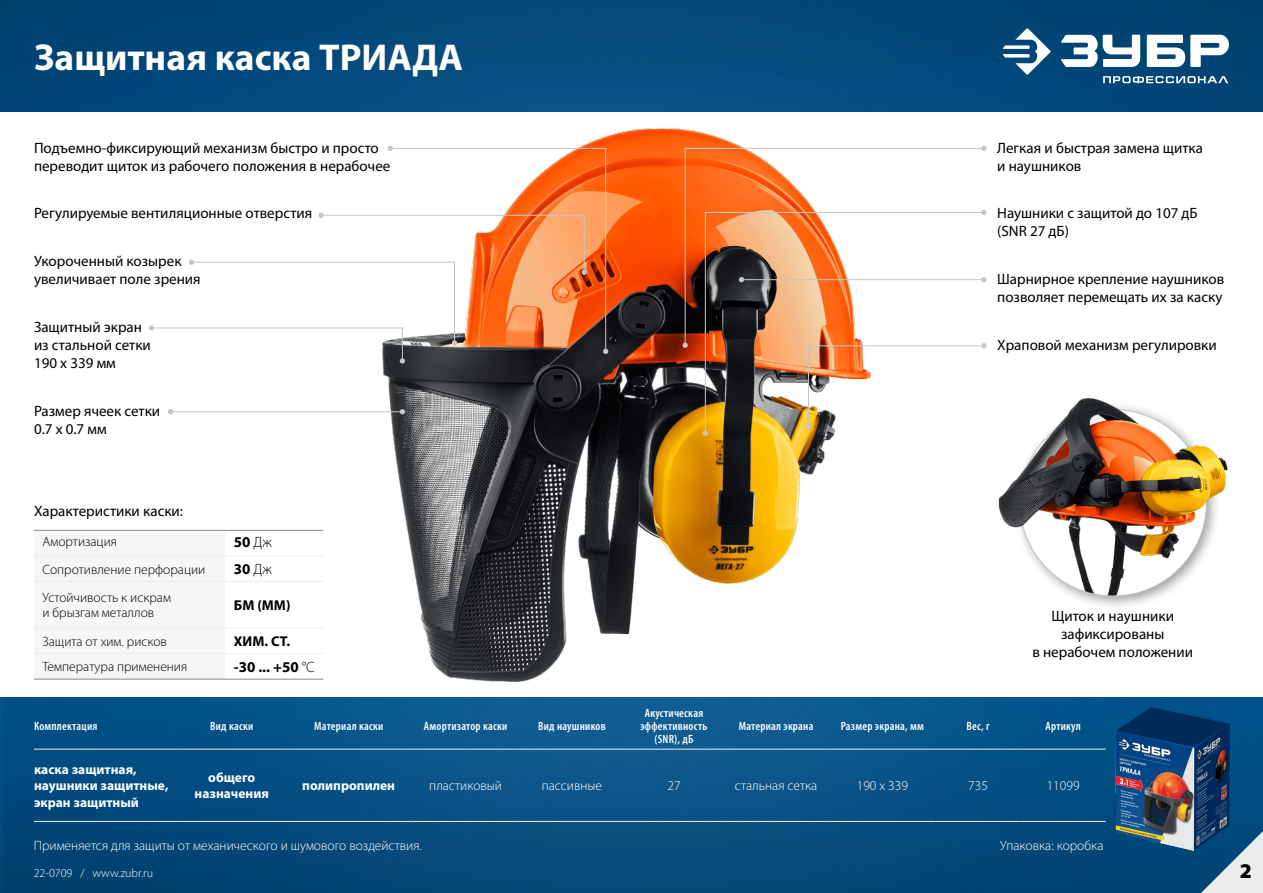
<style>
.page{position:relative;width:1263px;height:893px;background:#fff}
.page>*{position:absolute;margin:0;border:0;box-sizing:border-box;transform-origin:0 0}
.t1{font:700 37.5px "Myriad Pro";color:#fff}
.t2{font:900 21px "Myriad Pro";color:#000}
.t3{font:15px/18px "Myriad Pro";color:#000}
.t4{font:700 15px "Myriad Pro";color:#000}
.t5{font:700 14.25px "Myriad Pro";color:#000}
.t6{font:300 13.5px "Myriad Pro";color:#fff}
.t7{font:300 13.5px/15px "Myriad Pro";color:#000}
.t8{font:700 13.5px/16.2px "Myriad Pro";color:#fff}
.t9{font:600 condensed 12px/12.8px "Myriad Pro";letter-spacing:.02em;color:#fff;text-align:center}
.t10{font:300 12px "Myriad Pro";color:#fff}
.s1{font-weight:300}
</style>
<div class="page">
<img style="left:383px;top:129px;width:487px;height:552px">
<img style="left:0;top:0;width:1263px;height:112px">
<svg style="left:1002px;top:28px;width:49px;height:47px"></svg>
<svg style="left:1060px;top:35px;width:169px;height:32px"></svg>
<svg style="left:1103px;top:76px;width:125px;height:7px"></svg>
<img style="left:0;top:697px;width:1263px;height:196px">
<hr style="left:34px;top:749px;width:145px;height:1px;background:#ededed">
<hr style="left:179px;top:749px;width:106px;height:1px;background:#ededed">
<hr style="left:285px;top:749px;width:127px;height:1px;background:#ededed">
<hr style="left:412px;top:749px;width:107px;height:1px;background:#ededed">
<hr style="left:519px;top:749px;width:106px;height:1px;background:#ededed">
<hr style="left:625px;top:749px;width:98px;height:1px;background:#ededed">
<hr style="left:723px;top:749px;width:106px;height:1px;background:#ededed">
<hr style="left:829px;top:749px;width:106px;height:1px;background:#ededed">
<hr style="left:935px;top:749px;width:85px;height:1px;background:#ededed">
<hr style="left:1020px;top:749px;width:86px;height:1px;background:#ededed">
<hr style="left:34px;top:821px;width:145px;height:1px;background:#ededed">
<hr style="left:179px;top:821px;width:106px;height:1px;background:#ededed">
<hr style="left:285px;top:821px;width:127px;height:1px;background:#ededed">
<hr style="left:412px;top:821px;width:107px;height:1px;background:#ededed">
<hr style="left:519px;top:821px;width:106px;height:1px;background:#ededed">
<hr style="left:625px;top:821px;width:98px;height:1px;background:#ededed">
<hr style="left:723px;top:821px;width:106px;height:1px;background:#ededed">
<hr style="left:829px;top:821px;width:106px;height:1px;background:#ededed">
<hr style="left:935px;top:821px;width:85px;height:1px;background:#ededed">
<hr style="left:1020px;top:821px;width:86px;height:1px;background:#ededed">
<svg style="left:1201px;top:831px;width:62px;height:62px;background:#8aa7bc"></svg>
<svg style="left:684px;top:148px;width:300px;height:198px"></svg>
<svg style="left:682px;top:343px;width:6px;height:5px"></svg>
<svg style="left:981px;top:146px;width:5px;height:5px"></svg>
<svg style="left:705px;top:212px;width:279px;height:222px"></svg>
<svg style="left:703px;top:431px;width:5px;height:5px"></svg>
<svg style="left:981px;top:210px;width:5px;height:5px"></svg>
<svg style="left:806px;top:343px;width:180px;height:86px"></svg>
<svg style="left:149px;top:146px;width:459px;height:218px"></svg>
<hr style="left:171px;top:411px;width:231px;height:1px;background:#c6c6c6">
<svg style="left:168px;top:409px;width:5px;height:5px"></svg>
<svg style="left:400px;top:409px;width:5px;height:5px"></svg>
<hr style="left:741px;top:279px;width:243px;height:1px;background:#c6c6c6">
<svg style="left:739px;top:277px;width:5px;height:5px"></svg>
<svg style="left:981px;top:277px;width:5px;height:5px"></svg>
<div style="left:34px;top:555px;width:191px;height:124px;background:#f6f6f6"></div>
<hr style="left:34px;top:530px;width:191px;height:1px;background:#878787">
<hr style="left:225px;top:530px;width:98px;height:1px;background:#878787">
<hr style="left:34px;top:679px;width:191px;height:1px;background:#878787">
<hr style="left:225px;top:679px;width:98px;height:1px;background:#878787">
<hr style="left:34px;top:556px;width:191px;height:1px;background:#ededed">
<hr style="left:225px;top:556px;width:98px;height:1px;background:#ededed">
<hr style="left:34px;top:581px;width:191px;height:1px;background:#ededed">
<hr style="left:225px;top:581px;width:98px;height:1px;background:#ededed">
<hr style="left:34px;top:628px;width:191px;height:1px;background:#ededed">
<hr style="left:225px;top:628px;width:98px;height:1px;background:#ededed">
<hr style="left:34px;top:653px;width:191px;height:1px;background:#ededed">
<hr style="left:225px;top:653px;width:98px;height:1px;background:#ededed">
<img style="left:1116px;top:707px;width:113px;height:144px">
<img style="left:999px;top:398px;width:228px;height:208px">
<h1 class="t1" style="left:34px;top:33px;width:431px">Защитная каска ТРИАДА</h1>
<p class="t3" style="left:34px;top:138px;width:358px">Подъемно-фиксирующий механизм быстро и просто переводит щиток из рабочего положения в нерабочее</p>
<p class="t3" style="left:34px;top:204px;width:280px">Регулируемые вентиляционные отверстия</p>
<p class="t3" style="left:34px;top:252px;width:168px">Укороченный козырек увеличивает поле зрения</p>
<p class="t3" style="left:34px;top:318px;width:118px">Защитный экран из стальной сетки<br>190 х 339 мм</p>
<p class="t3" style="left:34px;top:401px;width:128px">Размер ячеек сетки<br>0.7 х 0.7 мм</p>
<p class="t3" style="left:997px;top:138px;width:207px">Легкая и быстрая замена щитка и наушников</p>
<p class="t3" style="left:997px;top:204px;width:202px">Наушники с защитой до 107 дБ (SNR 27 дБ)</p>
<p class="t3" style="left:997px;top:270px;width:229px">Шарнирное крепление наушников позволяет перемещать их за каску</p>
<p class="t3" style="left:997px;top:336px;width:221px">Храповой механизм регулировки</p>
<p class="t3" style="left:34px;top:502px;width:151px">Характеристики каски:</p>
<p class="t7" style="left:43px;top:534px;width:76px">Амортизация</p>
<p class="t4" style="left:234px;top:532px;width:40px">50 <span class="s1">Дж</span></p>
<p class="t7" style="left:43px;top:561px;width:164px">Сопротивление перфорации</p>
<p class="t4" style="left:234px;top:559px;width:40px">30 <span class="s1">Дж</span></p>
<p class="t7" style="left:43px;top:590px;width:130px">Устойчивость к искрам и брызгам металлов</p>
<p class="t5" style="left:234px;top:596px;width:58px">БМ (ММ)</p>
<p class="t7" style="left:43px;top:634px;width:126px">Защита от хим. рисков</p>
<p class="t5" style="left:234px;top:632px;width:58px">ХИМ. СТ.</p>
<p class="t7" style="left:43px;top:659px;width:146px">Температура применения</p>
<p class="t4" style="left:234px;top:657px;width:82px">-30 ... +50 <span class="s1">°С</span></p>
<p class="t9" style="left:34px;top:720px;width:65px">Комплектация</p>
<p class="t9" style="left:210px;top:720px;width:45px">Вид каски</p>
<p class="t9" style="left:314px;top:720px;width:71px">Материал каски</p>
<p class="t9" style="left:424px;top:720px;width:85px">Амортизатор каски</p>
<p class="t9" style="left:538px;top:720px;width:69px">Вид наушников</p>
<p class="t9" style="left:640px;top:707px;width:69px">Акустическая эффективность (SNR), дБ</p>
<p class="t3" style="left:1032px;top:606px;width:162px;text-align:center">Щиток и наушники зафиксированы<br>в нерабочем положении</p>
<p class="t9" style="left:739px;top:720px;width:76px">Материал экрана</p>
<p class="t9" style="left:841px;top:720px;width:85px">Размер экрана, мм</p>
<p class="t9" style="left:966px;top:720px;width:25px">Вес, г</p>
<p class="t9" style="left:1045px;top:720px;width:37px">Артикул</p>
<p class="t8" style="left:34px;top:761px;width:136px">каска защитная, наушники защитные, экран защитный</p>
<p class="t8" style="left:195px;top:769px;width:76px;text-align:center">общего назначения</p>
<p class="t8" style="left:302px;top:777px;width:94px">полипропилен</p>
<p class="t6" style="left:429px;top:778px;width:74px">пластиковый</p>
<p class="t6" style="left:542px;top:778px;width:62px">пассивные</p>
<p class="t6" style="left:667px;top:778px;width:15px">27</p>
<p class="t6" style="left:735px;top:778px;width:84px">стальная сетка</p>
<p class="t6" style="left:857px;top:778px;width:53px">190 х 339</p>
<p class="t6" style="left:968px;top:778px;width:21px">735</p>
<p class="t6" style="left:1047px;top:778px;width:34px">11099</p>
<p class="t6" style="left:34px;top:837px;width:390px">Применяется для защиты от механического и шумового воздействия.</p>
<p class="t10" style="left:34px;top:865px;width:121px">22-0709 / www.zubr.ru</p>
<p class="t6" style="left:1000px;top:837px;width:105px">Упаковка: коробка</p>
<h2 class="t2" style="left:1240px;top:856px;width:14px">2</h2>
</div>
